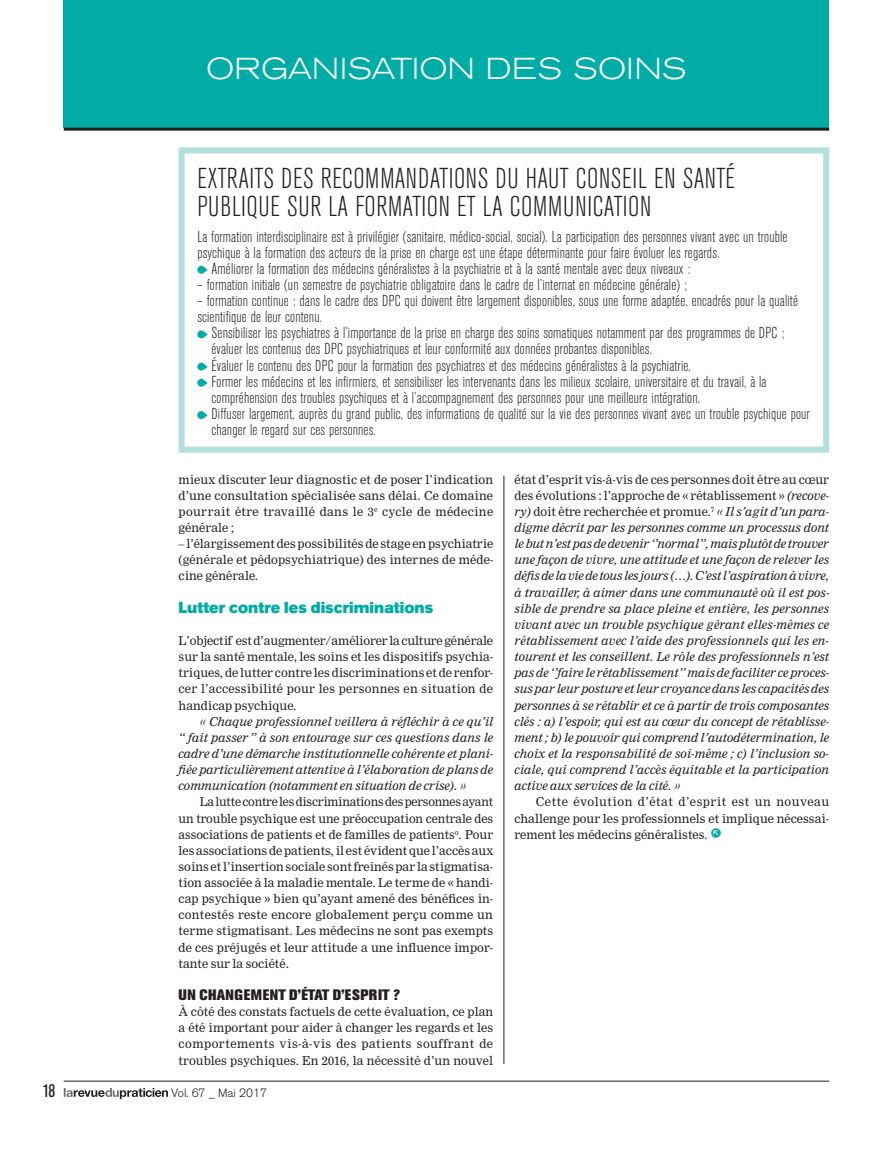
<style>
.page{position:relative;width:893px;height:1149px;background:#fff}
.page>*{position:absolute;margin:0;border:0;box-sizing:border-box;transform-origin:0 0}
.t1{font:300 expanded 30px "Akzidenz Grotesk BE";letter-spacing:.02em;color:#fff}
.t2{font:300 condensed 28.5px/28.5px "Akzidenz Grotesk BE";letter-spacing:.02em;color:#231f20}
.t3{font:condensed 18px "Akzidenz Grotesk BE";color:#231f20}
.t4{font:300 condensed 15.75px/16.2px "Akzidenz Grotesk BE";letter-spacing:.01em;color:#231f20}
.t5{font:15.75px "Akzidenz Grotesk BE Super";color:#00aca5}
.t6{font:800 15px "Akzidenz Grotesk BE";letter-spacing:.04em;color:#231f20}
.t7{font:12px/16.2px "Nimrod";letter-spacing:.005em;color:#231f20;text-align:justify}
.t8{font:italic 12px/16.2px "Nimrod";color:#231f20;text-align:justify}
.t9{font:300 12px "Akzidenz Grotesk BE";color:#231f20}
.s1{font-style:normal}
.s2{font-family:"Button Bonus Circle Negative";color:#00aca5}
</style>
<div class="page">
<div style="left:64px;top:0;width:765px;height:128px;background:#00aca5"></div>
<hr style="left:64px;top:128px;width:765px;height:3px;background:#231f20">
<svg style="left:64px;top:1088px;width:104px;height:10px"></svg>
<hr style="left:64px;top:1080px;width:765px;height:1px;background:#231f20">
<svg style="left:197px;top:266px;width:11px;height:8px"></svg>
<svg style="left:197px;top:330px;width:11px;height:8px"></svg>
<svg style="left:197px;top:362px;width:11px;height:8px"></svg>
<svg style="left:197px;top:378px;width:11px;height:9px"></svg>
<svg style="left:197px;top:411px;width:11px;height:8px"></svg>
<div style="left:179px;top:147px;width:650px;height:305px;border:6px solid #b3dfdf"></div>
<hr style="left:504px;top:475px;width:1px;height:588px;background:#231f20">
<h1 class="t1" style="left:206px;top:52px;width:482px">ORGANISATION DES SOINS</h1>
<h2 class="t2" style="left:197px;top:164px;width:539px">EXTRAITS DES RECOMMANDATIONS DU HAUT CONSEIL EN SANTÉ<br>PUBLIQUE SUR LA FORMATION ET LA COMMUNICATION</h2>
<h3 class="t4" style="left:197px;top:228px;width:592px">La formation interdisciplinaire est à privilégier (sanitaire, médico-social, social). La participation des personnes vivant avec un trouble</h3>
<h3 class="t4" style="left:197px;top:244px;width:524px">psychique à la formation des acteurs de la prise en charge est une étape déterminante pour faire évoluer les regards.</h3>
<h3 class="t4" style="left:212px;top:261px;width:481px">Améliorer la formation des médecins généralistes à la psychiatrie et à la santé mentale avec deux niveaux :</h3>
<h3 class="t4" style="left:197px;top:277px;width:491px">– formation initiale (un semestre de psychiatrie obligatoire dans le cadre de l’internat en médecine générale) ;</h3>
<h3 class="t4" style="left:197px;top:293px;width:602px">– formation continue : dans le cadre des DPC qui doivent être largement disponibles, sous une forme adaptée, encadrés pour la qualité scientifique de leur contenu.</h3>
<p class="t4" style="left:212px;top:325px;width:600px">Sensibiliser les psychiatres à l’importance de la prise en charge des soins somatiques notamment par des programmes de DPC ; évaluer les contenus des DPC psychiatriques et leur conformité aux données probantes disponibles.<br>Évaluer le contenu des DPC pour la formation des psychiatres et des médecins généralistes à la psychiatrie.<br>Former les médecins et les infirmiers, et sensibiliser les intervenants dans les milieux scolaire, universitaire et du travail, à la compréhension des troubles psychiques et à l’accompagnement des personnes pour une meilleure intégration.<br>Diffuser largement, auprès du grand public, des informations de qualité sur la vie des personnes vivant avec un trouble psychique pour changer le regard sur ces personnes.</p>
<p class="t8" style="left:514px;top:471px;width:316px"><span class="s1">état d’esprit vis-à-vis de ces personnes doit être au cœur des évolutions : l’approche de « rétablissement »</span> (recove&shy;ry) <span class="s1">doit être recherchée et promue.</span><sup>7</sup> « Il s’agit d’un para&shy;digme décrit par les personnes comme un processus dont le but n’est pas de devenir ‘’normal’’, mais plutôt de trouver une façon de vivre, une attitude et une façon de relever les défis de la vie de tous les jours (…). C’est l’aspiration à vivre, à travailler, à aimer dans une communauté où il est pos&shy;sible de prendre sa place pleine et entière, les personnes vivant avec un trouble psychique gérant elles-mêmes ce rétablissement avec l’aide des professionnels qui les en&shy;tourent et les conseillent. Le rôle des professionnels n’est pas de ‘’faire le rétablissement’’ mais de faciliter ce proces&shy;sus par leur posture et leur croyance dans les capacités des personnes à se rétablir et ce à partir de trois composantes clés : a) l’espoir, qui est au cœur du concept de rétablisse&shy;ment ; b) le pouvoir qui comprend l’autodétermination, le choix et la responsabilité de soi-même ; c) l’inclusion so&shy;ciale, qui comprend l’accès équitable et la participation active aux services de la cité. »</p>
<p class="t7" style="left:514px;top:793px;width:316px;text-indent:21px">Cette évolution d’état d’esprit est un nouveau challenge pour les professionnels et implique nécessai&shy;rement les médecins généralistes. <span class="s2">V</span></p>
<p class="t7" style="left:179px;top:471px;width:316px">mieux discuter leur diagnostic et de poser l’indication d’une consultation spécialisée sans délai. Ce domaine pourrait être travaillé dans le 3<sup>e</sup> cycle de médecine générale ;</p>
<p class="t7" style="left:179px;top:535px;width:316px">– l’élargissement des possibilités de stage en psychiatrie (générale et pédopsychiatrique) des internes de méde&shy;cine générale.</p>
<h3 class="t5" style="left:179px;top:598px;width:256px">Lutter contre les discriminations</h3>
<p class="t7" style="left:179px;top:632px;width:316px">L’objectif est d’augmenter/améliorer la culture générale sur la santé mentale, les soins et les dispositifs psychia&shy;triques, de lutter contre les discriminations et de renfor&shy;cer l’accessibilité pour les personnes en situation de handicap psychique.</p>
<p class="t8" style="left:179px;top:713px;width:316px;text-indent:21px">« Chaque professionnel veillera à réfléchir à ce qu’il “ fait passer ” à son entourage sur ces questions dans le cadre d’une démarche institutionnelle cohérente et plani&shy;fiée particulièrement attentive à l’élaboration de plans de communication (notamment en situation de crise). »</p>
<p class="t7" style="left:179px;top:793px;width:316px;text-indent:21px">La lutte contre les discriminations des personnes ayant un trouble psychique est une préoccupation centrale des associations de patients et de familles de patients<sup>o</sup>. Pour les associations de patients, il est évident que l’accès aux soins et l’insertion sociale sont freinés par la stigmatisa&shy;tion associée à la maladie mentale. Le terme de « handi&shy;cap psychique » bien qu’ayant amené des bénéfices in&shy;contestés reste encore globalement perçu comme un terme stigmatisant. Les médecins ne sont pas exempts de ces préjugés et leur attitude a une influence impor&shy;tante sur la société.</p>
<p class="t6" style="left:179px;top:985px;width:223px">UN CHANGEMENT D’ÉTAT D’ESPRIT ?</p>
<p class="t7" style="left:179px;top:1003px;width:316px">À côté des constats factuels de cette évaluation, ce plan a été important pour aider à changer les regards et les comportements vis-à-vis des patients souffrant de troubles psychiques. En 2016, la nécessité d’un nouvel</p>
<h3 class="t3" style="left:43px;top:1080px;width:14px">18</h3>
<p class="t9" style="left:171px;top:1085px;width:98px">Vol. 67 _ Mai 2017</p>
</div>
